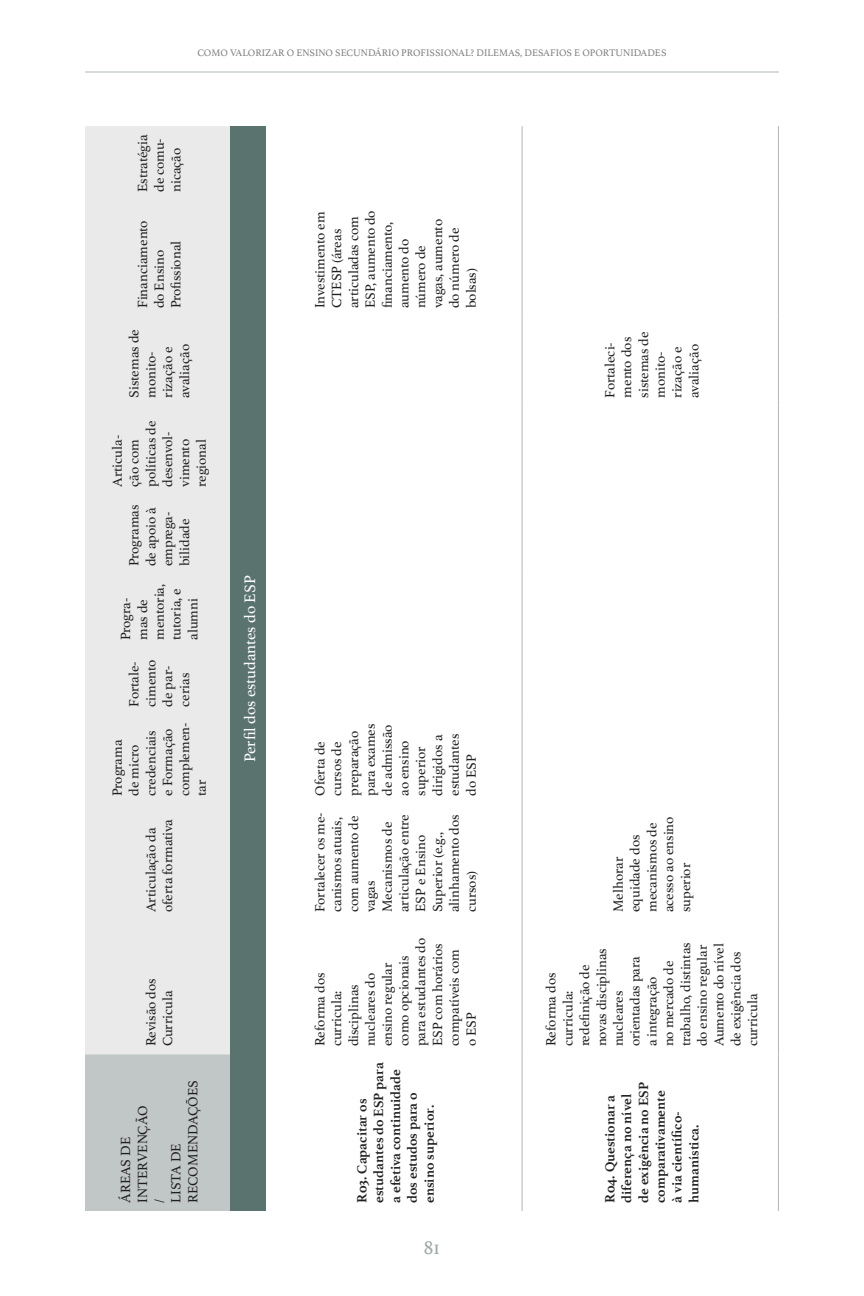
<style>
.page{position:relative;width:864px;height:1296px;background:#fff}
.page>*{position:absolute;margin:0;border:0;box-sizing:border-box;transform-origin:0 0}
.t1{font:20px "Athelas";color:#9faaa9}
.t2{font:16px "Athelas";color:#fff}
.t3{font:14px/16.8px "Athelas";color:#231f20}
.t4{font:700 14px/16.8px "Athelas";color:#231f20}
.t5{font:10px "Athelas";color:#808080}
</style>
<div class="page">
<hr style="left:85px;top:72px;width:694px;height:1px;background:#b1b8b7">
<div style="left:85px;top:1054px;width:145px;height:157px;background:#c0c7c6"></div>
<div style="left:85px;top:126px;width:145px;height:928px;background:#eaeaea"></div>
<div style="left:230px;top:126px;width:36px;height:1085px;background:#5b736f"></div>
<hr style="left:522px;top:1054px;width:1px;height:157px;background:#b1b8b7">
<hr style="left:522px;top:920px;width:1px;height:134px;background:#b1b8b7">
<hr style="left:522px;top:804px;width:1px;height:116px;background:#b1b8b7">
<hr style="left:522px;top:715px;width:1px;height:89px;background:#b1b8b7">
<hr style="left:522px;top:648px;width:1px;height:67px;background:#b1b8b7">
<hr style="left:522px;top:574px;width:1px;height:74px;background:#b1b8b7">
<hr style="left:522px;top:495px;width:1px;height:79px;background:#b1b8b7">
<hr style="left:522px;top:406px;width:1px;height:89px;background:#b1b8b7">
<hr style="left:522px;top:316px;width:1px;height:90px;background:#b1b8b7">
<hr style="left:522px;top:200px;width:1px;height:116px;background:#b1b8b7">
<hr style="left:522px;top:126px;width:1px;height:74px;background:#b1b8b7">
<hr style="left:778px;top:1054px;width:1px;height:157px;background:#b1b8b7">
<hr style="left:778px;top:920px;width:1px;height:134px;background:#b1b8b7">
<hr style="left:778px;top:804px;width:1px;height:116px;background:#b1b8b7">
<hr style="left:778px;top:715px;width:1px;height:89px;background:#b1b8b7">
<hr style="left:778px;top:648px;width:1px;height:67px;background:#b1b8b7">
<hr style="left:778px;top:574px;width:1px;height:74px;background:#b1b8b7">
<hr style="left:778px;top:495px;width:1px;height:79px;background:#b1b8b7">
<hr style="left:778px;top:406px;width:1px;height:89px;background:#b1b8b7">
<hr style="left:778px;top:316px;width:1px;height:90px;background:#b1b8b7">
<hr style="left:778px;top:200px;width:1px;height:116px;background:#b1b8b7">
<hr style="left:778px;top:126px;width:1px;height:74px;background:#b1b8b7">
<p class="t5" style="left:197px;top:44px;width:471px">COMO VALORIZAR O ENSINO SECUNDÁRIO PROFISSIONAL? DILEMAS, DESAFIOS E OPORTUNIDADES</p>
<p class="t3" style="left:134px;top:192px;width:59px;rotate:-90deg">Estratégia de comu&shy;nicação</p>
<p class="t3" style="left:134px;top:308px;width:90px;rotate:-90deg">Financiamento do Ensino<br>Profissional</p>
<p class="t3" style="left:311px;top:308px;width:100px;rotate:-90deg">Investimento em<br>CTESP (áreas articuladas com<br>ESP, aumento do financiamento, aumento do número de vagas, aumento do número de bolsas)</p>
<p class="t3" style="left:125px;top:398px;width:70px;rotate:-90deg">Sistemas de monito&shy;rização e avaliação</p>
<p class="t3" style="left:108px;top:487px;width:67px;rotate:-90deg">Articula&shy;ção com políticas de desenvol&shy;vimento regional</p>
<p class="t3" style="left:125px;top:566px;width:63px;rotate:-90deg">Programas de apoio à emprega&shy;bilidade</p>
<p class="t3" style="left:117px;top:640px;width:58px;rotate:-90deg">Progra&shy;mas de mentoria, tutoria, e alumni</p>
<p class="t3" style="left:125px;top:707px;width:49px;rotate:-90deg">Fortale&shy;cimento de par&shy;cerias</p>
<p class="t3" style="left:108px;top:796px;width:75px;rotate:-90deg">Programa de micro credenciais e Formação complemen&shy;tar</p>
<p class="t3" style="left:142px;top:912px;width:94px;rotate:-90deg">Articulação da oferta formativa</p>
<p class="t3" style="left:142px;top:1046px;width:70px;rotate:-90deg">Revisão dos</p>
<p class="t3" style="left:159px;top:1046px;width:57px;rotate:-90deg">Curricula</p>
<p class="t3" style="left:184px;top:1203px;width:124px;rotate:-90deg">RECOMENDAÇÕES</p>
<p class="t3" style="left:134px;top:1203px;width:99px;rotate:-90deg">INTERVENÇÃO</p>
<p class="t3" style="left:117px;top:1203px;width:68px;rotate:-90deg">ÁREAS DE</p>
<p class="t3" style="left:167px;top:1203px;width:61px;rotate:-90deg">LISTA DE</p>
<p class="t3" style="left:150px;top:1203px;width:6px;rotate:-90deg">/</p>
<p class="t2" style="left:237px;top:762px;width:188px;rotate:-90deg">Perfil dos estudantes do ESP</p>
<p class="t3" style="left:311px;top:796px;width:74px;rotate:-90deg">Oferta de cursos de preparação para exames de admissão ao ensino superior dirigidos a estudantes do ESP</p>
<p class="t3" style="left:311px;top:912px;width:101px;rotate:-90deg">Fortalecer os me&shy;canismos atuais, com aumento de vagas</p>
<p class="t3" style="left:378px;top:912px;width:99px;rotate:-90deg">Mecanismos de articulação entre<br>ESP e Ensino<br>Superior (e.g., alinhamento dos cursos)</p>
<p class="t3" style="left:311px;top:1046px;width:110px;rotate:-90deg">Reforma dos curricula: disciplinas nucleares do ensino regular como opcionais para estudantes do<br>ESP com horários compatíveis com<br>o ESP</p>
<p class="t4" style="left:353px;top:1203px;width:142px;rotate:-90deg">R03. Capacitar os estudantes do ESP para a efetiva continuidade dos estudos para o ensino superior.</p>
<h1 class="t1" style="left:424px;top:1231px;width:18px">81</h1>
<p class="t3" style="left:601px;top:398px;width:68px;rotate:-90deg">Fortaleci&shy;mento dos sistemas de monito&shy;rização e avaliação</p>
<p class="t3" style="left:609px;top:912px;width:97px;rotate:-90deg">Melhorar equidade dos mecanismos de acesso ao ensino superior</p>
<p class="t3" style="left:542px;top:1046px;width:106px;rotate:-90deg">Reforma dos curricula: redefinição de novas disciplinas nucleares orientadas para<br>a integração<br>no mercado de trabalho, distintas do ensino regular</p>
<p class="t3" style="left:710px;top:1046px;width:105px;rotate:-90deg">Aumento do nível de exigência dos curricula</p>
<p class="t4" style="left:601px;top:1203px;width:123px;rotate:-90deg">R04. Questionar a diferença no nível de exigência no ESP comparativamente à via científico&shy;humanística.</p>
</div>
